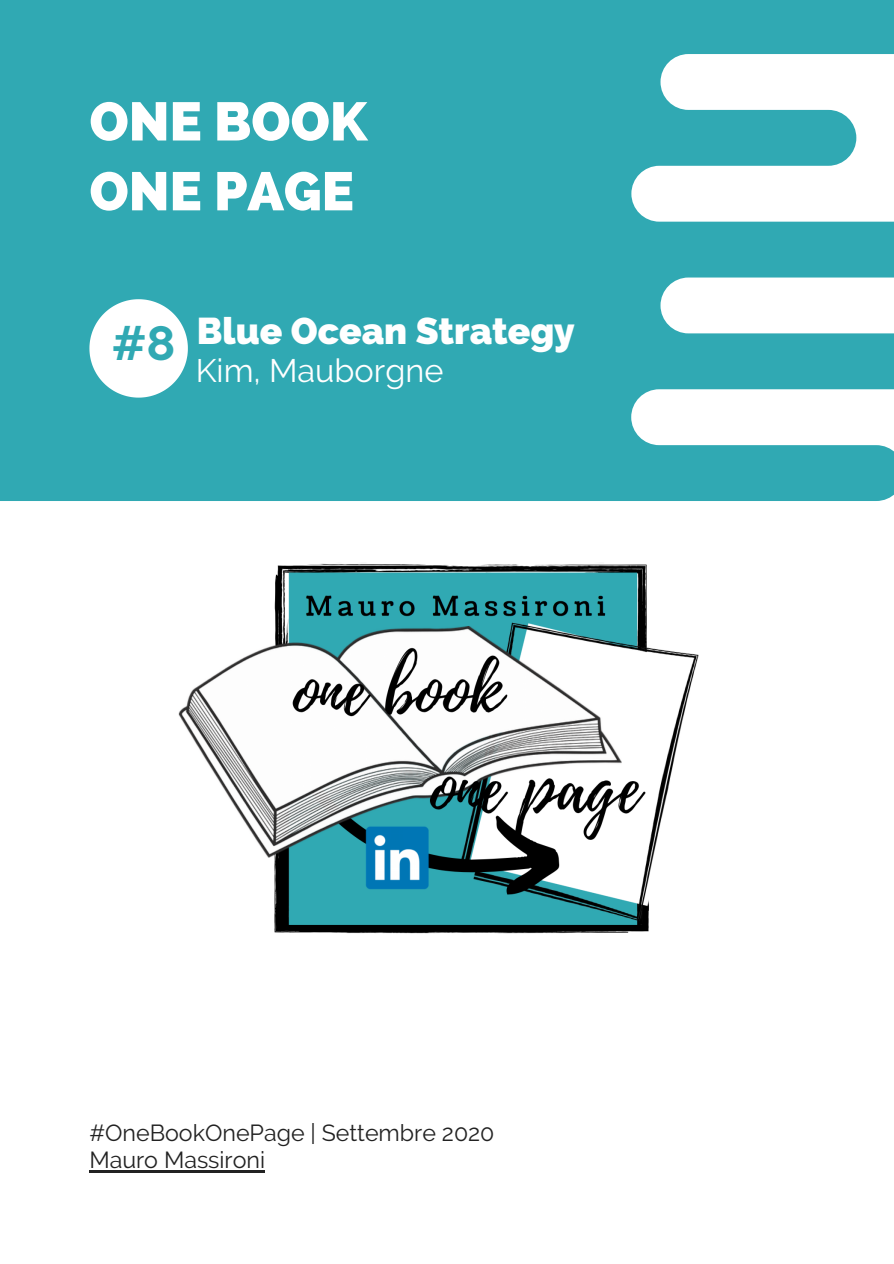
<style>
.page{position:relative;width:894px;height:1264px;background:#fff}
.page>*{position:absolute;margin:0;border:0;box-sizing:border-box;transform-origin:0 0}
.t1{font:800 54px/69.8px "Raleway";color:#fff}
.t2{font:700 48px "Raleway";color:#30a9b3}
.t3{font:800 37.05px "Raleway";color:#fff}
.t4{font:32.4px "Raleway";color:#fff}
.t5{font:23.25px "Raleway";color:#222}
</style>
<div class="page">
<svg style="left:0;top:37px;width:893px;height:464px;background:#4cb4bd"></svg>
<div style="left:0;top:0;width:893px;height:37px;background:#30a9b3"></div>
<img style="left:178px;top:563px;width:521px;height:371px">
<hr style="left:89px;top:1170px;width:176px;height:2px;background:#222">
<svg style="left:89px;top:299px;width:99px;height:98px"></svg>
<h1 class="t1" style="left:89px;top:87px;width:279px">ONE BOOK<br>ONE PAGE</h1>
<h2 class="t2" style="left:112px;top:315px;width:65px">#8</h2>
<h3 class="t3" style="left:197px;top:309px;width:379px">Blue Ocean Strategy</h3>
<h3 class="t4" style="left:196px;top:352px;width:249px">Kim, Mauborgne</h3>
<p class="t5" style="left:89px;top:1118px;width:406px">#OneBookOnePage | Settembre 2020</p>
<p class="t5" style="left:89px;top:1146px;width:177px">Mauro Massironi</p>
</div>
